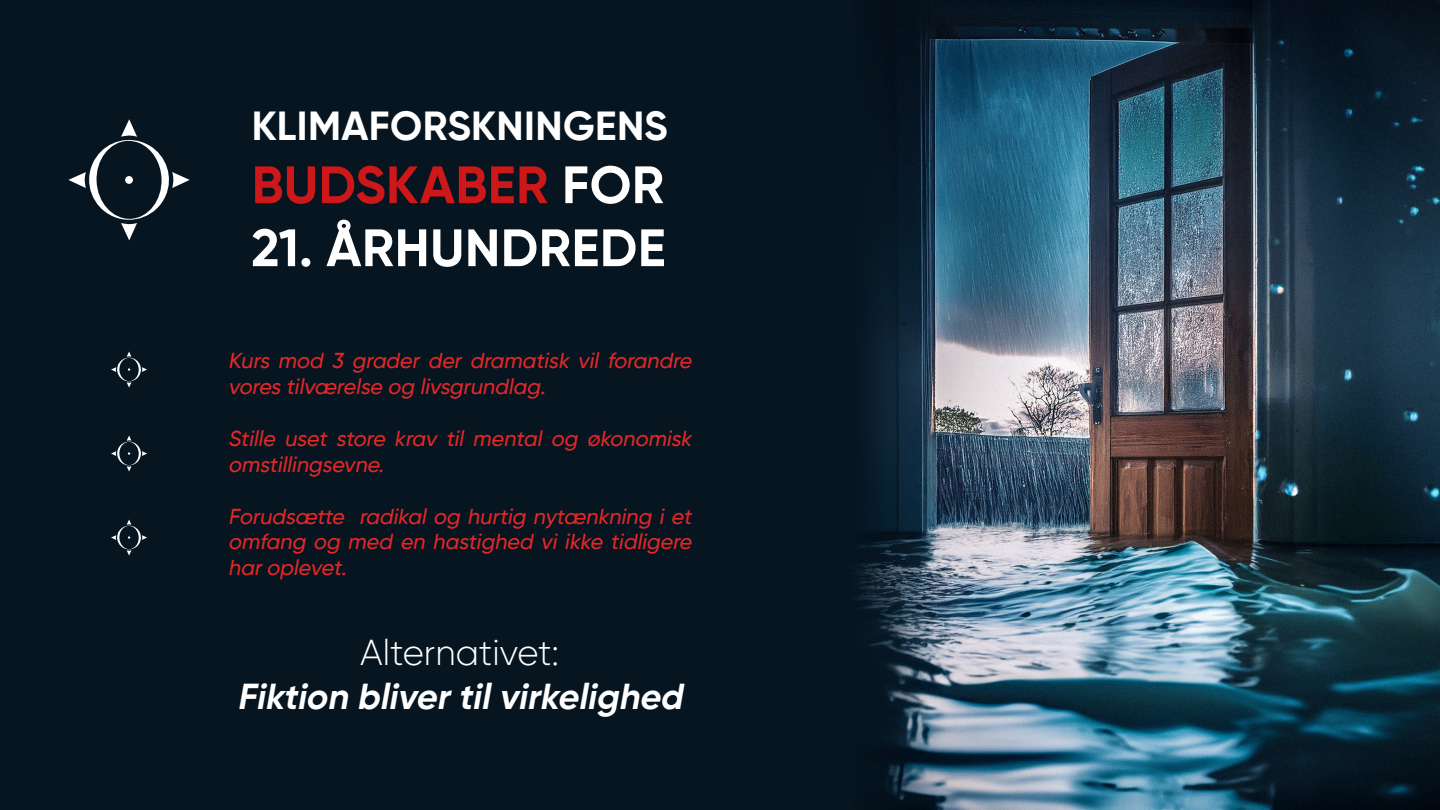
<style>
.page{position:relative;width:1440px;height:810px;background:#fff}
.page>*{position:absolute;margin:0;border:0;box-sizing:border-box;transform-origin:0 0}
.t1{font:700 52.5px "Gilroy";letter-spacing:.01em;color:#fff}
.t2{font:700 52.5px "Gilroy";letter-spacing:.01em;color:#cd1719}
.t3{font:700 40.5px "Gilroy";letter-spacing:.01em;color:#fff}
.t4{font:italic 700 36px "Gilroy";color:#fff}
.t5{font:300 36px "Gilroy";color:#fff}
.t6{font:italic 500 21.6px/25.9px "Gilroy";color:#e52727}
.s1{color:#fff}
</style>
<div class="page">
<img style="left:945px;top:0;width:495px;height:810px">
<div style="left:0;top:0;width:836px;height:810px;background:#061520"></div>
<svg style="left:836px;top:0;width:109px;height:810px;background:#162a39"></svg>
<svg style="left:111px;top:351px;width:36px;height:37px"></svg>
<svg style="left:111px;top:435px;width:36px;height:37px"></svg>
<svg style="left:111px;top:519px;width:36px;height:37px"></svg>
<svg style="left:68px;top:119px;width:122px;height:121px"></svg>
<div style="left:125px;top:176px;width:8px;height:8px;background:#fff;border-radius:50%"></div>
<h2 class="t3" style="left:252px;top:101px;width:418px">KLIMAFORSKNINGENS</h2>
<h1 class="t2" style="left:252px;top:152px;width:414px">BUDSKABER <span class="s1">FOR</span></h1>
<h1 class="t1" style="left:251px;top:215px;width:416px">21. ÅRHUNDREDE</h1>
<p class="t6" style="left:228px;top:348px;width:469px">Kurs mod 3 grader der dramatisk vil forandre vores tilværelse og livsgrundlag.</p>
<p class="t6" style="left:228px;top:425px;width:469px">Stille uset store krav til mental og økonomisk omstillingsevne.</p>
<p class="t6" style="left:228px;top:503px;width:469px;text-align:justify">Forudsætte radikal og hurtig nytænkning i et omfang og med en hastighed vi ikke tidligere haroplevet.</p>
<h3 class="t5" style="left:360px;top:631px;width:201px">Alternativet:</h3>
<h3 class="t4" style="left:237px;top:674px;width:455px">Fiktion blivertilvirkelighed</h3>
</div>
